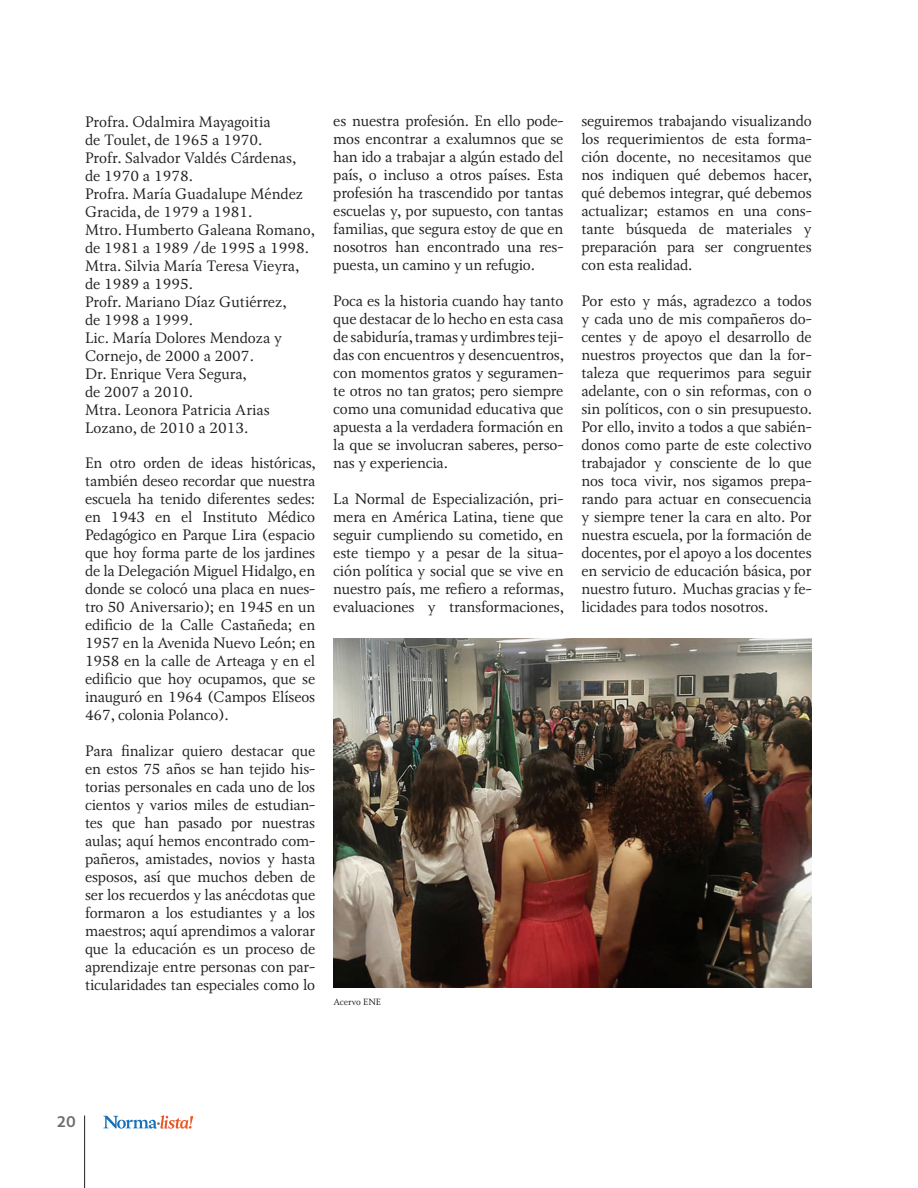
<style>
.page{position:relative;width:918px;height:1188px;background:#fff}
.page>*{position:absolute;margin:0;border:0;box-sizing:border-box;transform-origin:0 0}
.t1{font:15px/18px "Soberana Texto";letter-spacing:-.01em;color:#231f20;text-align:justify}
.t2{font:700 15px "Soberana Sans";color:#6c6d70}
.t3{font:9px "Soberana Texto";color:#231f20}
</style>
<div class="page">
<hr style="left:84px;top:1116px;width:1px;height:72px;background:#231f20">
<svg style="left:103px;top:1115px;width:90px;height:14px"></svg>
<img style="left:333px;top:638px;width:479px;height:350px">
<p class="t1" style="left:85px;top:112px;width:232px;text-align:left">Profra. Odalmira Mayagoitia<br>de Toulet, de 1965 a 1970.<br>Profr. Salvador Valdés Cárdenas, de 1970 a 1978.<br>Profra. María Guadalupe Méndez<br>Gracida, de 1979 a 1981.<br>Mtro. Humberto Galeana Romano, de 1981 a 1989 /de 1995 a 1998.<br>Mtra. Silvia María Teresa Vieyra, de 1989 a 1995.<br>Profr. Mariano Díaz Gutiérrez,<br>de 1998 a 1999.<br>Lic. María Dolores Mendoza y<br>Cornejo, de 2000 a 2007.<br>Dr. Enrique Vera Segura,<br>de 2007 a 2010.<br>Mtra. Leonora Patricia Arias<br>Lozano, de 2010 a 2013.</p>
<p class="t1" style="left:85px;top:454px;width:232px">En otro orden de ideas históricas, también deseo recordar que nuestra escuela ha tenido diferentes sedes: en 1943 en el Instituto Médico Pedagógico en Parque Lira (espacio que hoy forma parte de los jardines de la Delegación Miguel Hidalgo, en donde se colocó una placa en nues&shy;tro 50 Aniversario); en 1945 en un edificio de la Calle Castañeda; en 1957 en la Avenida Nuevo León; en 1958 en la calle de Arteaga y en el edificio que hoy ocupamos, que se inauguró en 1964 (Campos Elíseos 467, colonia Polanco).</p>
<p class="t1" style="left:85px;top:742px;width:232px">Para finalizar quiero destacar que en estos 75 años se han tejido his&shy;torias personales en cada uno de los cientos y varios miles de estudian&shy;tes que han pasado por nuestras aulas; aquí hemos encontrado com&shy;pañeros, amistades, novios y hasta esposos, así que muchos deben de ser los recuerdos y las anécdotas que formaron a los estudiantes y a los maestros; aquí aprendimos a valorar que la educación es un proceso de aprendizaje entre personas con par&shy;ticularidades tan especiales como lo</p>
<p class="t1" style="left:333px;top:112px;width:232px">es nuestra profesión. En ello pode&shy;mos encontrar a exalumnos que se han ido a trabajar a algún estado del país, o incluso a otros países. Esta profesión ha trascendido por tantas escuelas y, por supuesto, con tantas familias, que segura estoy de que en nosotros han encontrado una res&shy;puesta, un camino y un refugio.</p>
<p class="t1" style="left:333px;top:292px;width:232px">Poca es la historia cuando hay tanto que destacar de lo hecho en esta casa de sabiduría, tramas y urdimbres teji&shy;das con encuentros y desencuentros, con momentos gratos y seguramen&shy;te otros no tan gratos; pero siempre como una comunidad educativa que apuesta a la verdadera formación en la que se involucran saberes, perso&shy;nas y experiencia.</p>
<p class="t1" style="left:333px;top:490px;width:232px">La Normal de Especialización, pri&shy;mera en América Latina, tiene que seguir cumpliendo su cometido, en este tiempo y a pesar de la situa&shy;ción política y social que se vive en nuestro país, me refiero a reformas, evaluaciones y transformaciones,</p>
<p class="t3" style="left:333px;top:996px;width:49px">Acervo ENE</p>
<p class="t1" style="left:581px;top:112px;width:232px">seguiremos trabajando visualizando los requerimientos de esta forma&shy;ción docente, no necesitamos que nos indiquen qué debemos hacer, qué debemos integrar, qué debemos actualizar; estamos en una cons&shy;tante búsqueda de materiales y preparación para ser congruentes con esta realidad.</p>
<p class="t1" style="left:581px;top:292px;width:232px">Por esto y más, agradezco a todos y cada uno de mis compañeros do&shy;centes y de apoyo el desarrollo de nuestros proyectos que dan la for&shy;taleza que requerimos para seguir adelante, con o sin reformas, con o sin políticos, con o sin presupuesto.<br>Por ello, invito a todos a que sabién&shy;donos como parte de este colectivo trabajador y consciente de lo que nos toca vivir, nos sigamos prepa&shy;rando para actuar en consecuencia y siempre tener la cara en alto. Por nuestra escuela, por la formación de docentes, por el apoyo a los docentes en servicio de educación básica, por nuestro futuro. Muchas gracias y fe&shy;licidades para todos nosotros.</p>
<p class="t2" style="left:57px;top:1111px;width:21px">20</p>
</div>
